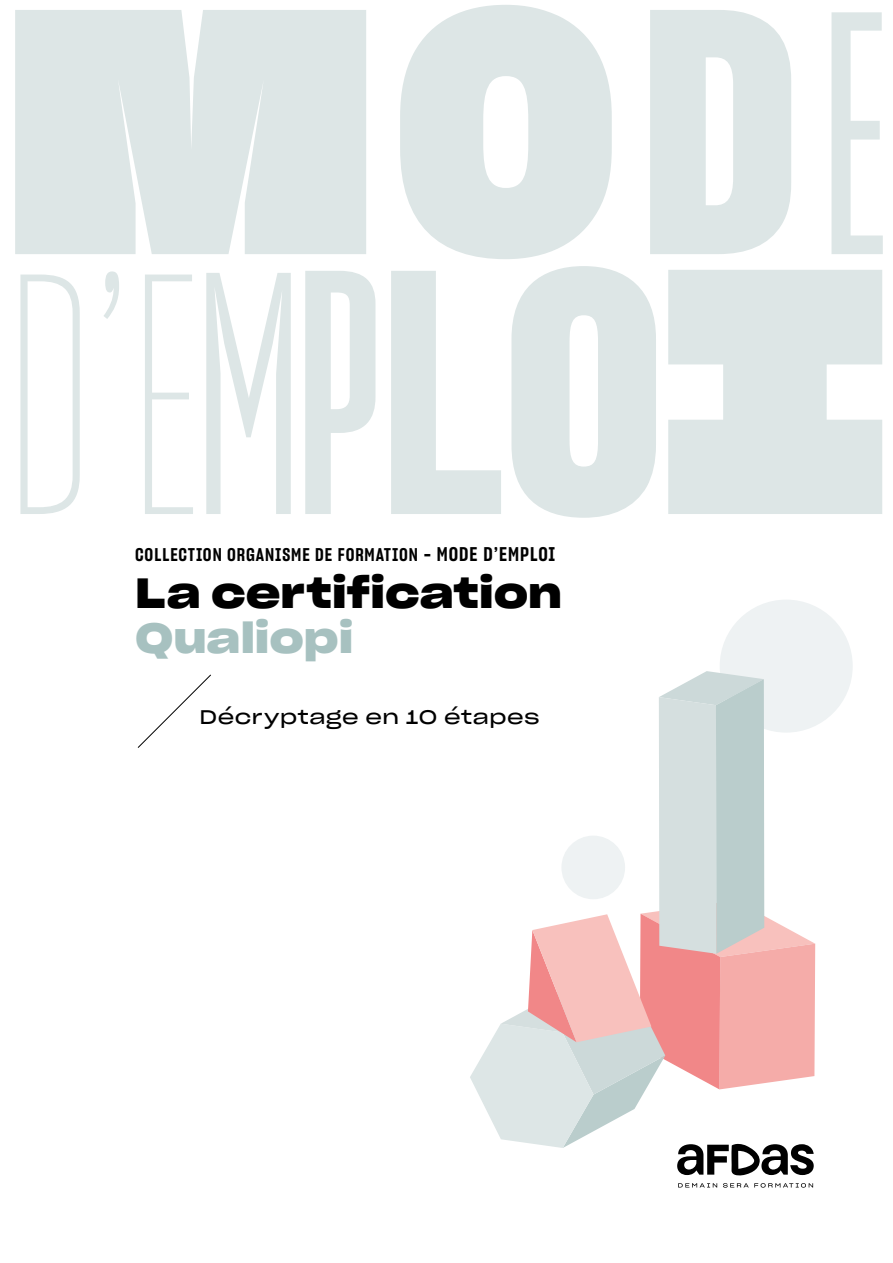
<style>
.page{position:relative;width:893px;height:1263px;background:#fff}
.page>*{position:absolute;margin:0;border:0;box-sizing:border-box;transform-origin:0 0}
.t1{font:339.15px "Sharp Grotesk Thin 10";color:#dde6e6}
.t2{font:339.15px "Sharp Grotesk Black 25";color:#dde6e6}
.t3{font:41.25px "Sharp Grotesk Semi Bold 25";letter-spacing:.005em;color:#000}
.t4{font:41.25px "Sharp Grotesk Semi Bold 25";color:#a7c1c0}
.t5{font:19.35px "Sharp Grotesk Book 25";letter-spacing:.03em;color:#000}
.t6{font:18px "Sharp Grotesk Semi Bold 15";letter-spacing:.05em;color:#000}
.s1{font-family:"Sharp Grotesk Bold 20"}
.s2{font-family:"Sharp Grotesk Bold 15"}
.s3{font-family:"Sharp Grotesk Medium 10"}
.s4{font-family:"Sharp Grotesk Book 10"}
.s5{font-family:"Sharp Grotesk Semi Bold 10"}
.s6{font-family:"Sharp Grotesk Semi Bold 15"}
.s7{font-family:"Sharp Grotesk Bold 25"}
.s8{font-size:19.35px}
</style>
<div class="page">
<div style="left:720px;top:600px;width:133px;height:133px;background:#eef2f3;border-radius:50%"></div>
<svg style="left:678px;top:1183px;width:39px;height:4px"></svg>
<svg style="left:723px;top:1183px;width:90px;height:4px"></svg>
<svg style="left:470px;top:671px;width:345px;height:505px"></svg>
<div style="left:561px;top:836px;width:64px;height:63px;background:#eef2f3;border-radius:50%"></div>
<svg style="left:137px;top:674px;width:74px;height:74px"></svg>
<h1 class="t2" style="left:9px;top:-142px;width:880px">M<span class="s1">O</span><span class="s2">D</span><span class="s3">E</span></h1>
<h1 class="t1" style="left:4px;top:181px;width:889px">D’E<span class="s4">M</span><span class="s5">P</span><span class="s6">L</span><span class="s2">O</span><span class="s7">I</span></h1>
<p class="t6" style="left:135px;top:542px;width:422px">COLLECTION ORGANISME DE FORMATION <span class="s8">- MODE D’EMPLOI</span></p>
<h2 class="t3" style="left:135px;top:557px;width:429px">La certification</h2>
<h2 class="t4" style="left:135px;top:602px;width:220px">Qualiopi</h2>
<p class="t5" style="left:200px;top:700px;width:341px">Décryptage en 10 étapes</p>
</div>
